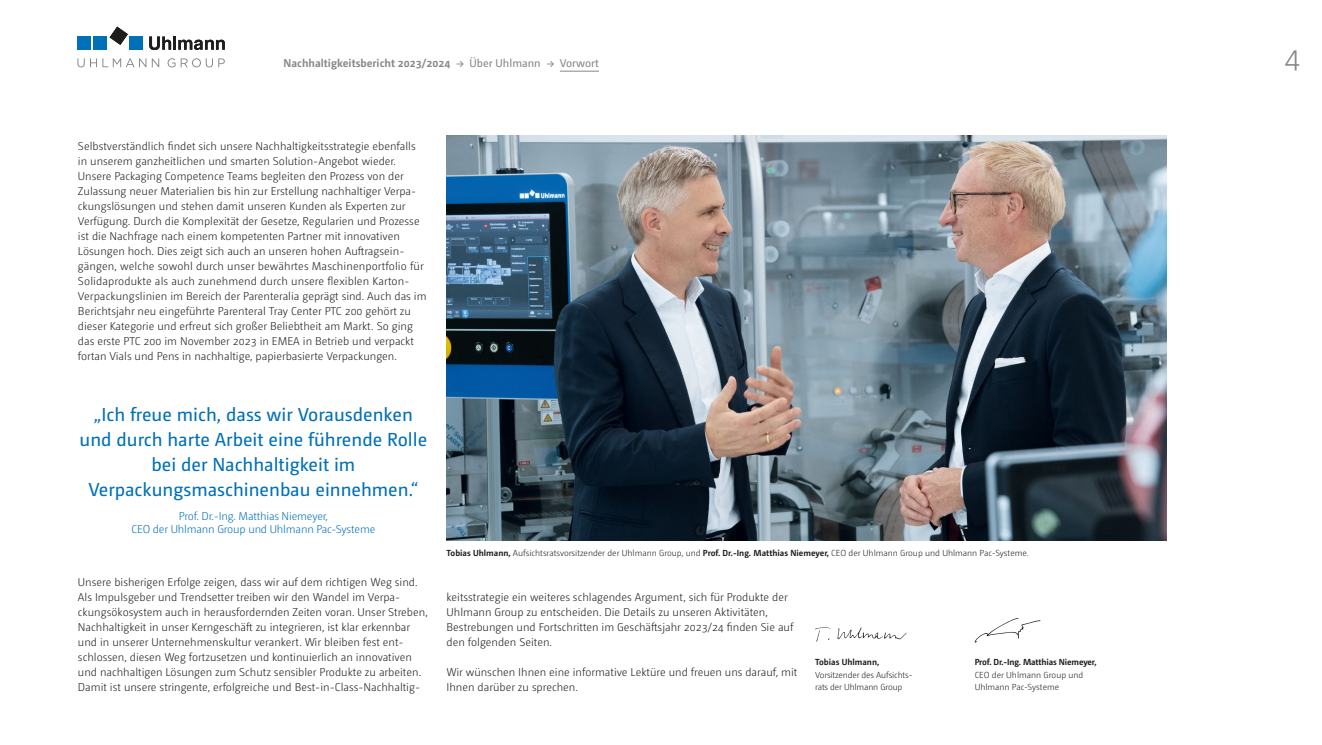
<style>
.page{position:relative;width:1322px;height:745px;background:#fff}
.page>*{position:absolute;margin:0;border:0;box-sizing:border-box;transform-origin:0 0}
.t1{font:300 31.25px "Camingo Dos Pro";color:#878787}
.t2{font:18.75px/25px "Camingo Dos Pro";color:#0070b8;text-align:center}
.t3{font:300 11.25px/15px "Camingo Dos Pro";color:#1d1d1b}
.t4{font:300 11.25px/13.5px "Camingo Dos Pro";letter-spacing:-.015em;color:#0070b8;text-align:center}
.t5{font:700 11.25px "Camingo Dos Pro";color:#878787}
.t6{font:300 8.75px/12.5px "Camingo Dos Pro";color:#1d1d1b}
.t7{font:700 8.75px "Camingo Dos Pro";letter-spacing:-.015em;color:#1d1d1b}
.s1{font-weight:400}
.s2{font-weight:700}
</style>
<div class="page">
<svg style="left:110px;top:27px;width:18px;height:18px"></svg>
<div style="left:77px;top:36px;width:14px;height:14px;background:#0070b8"></div>
<div style="left:94px;top:36px;width:13px;height:14px;background:#0070b8"></div>
<div style="left:129px;top:36px;width:14px;height:14px;background:#0070b8"></div>
<svg style="left:149px;top:36px;width:76px;height:14px"></svg>
<svg style="left:77px;top:58px;width:148px;height:9px"></svg>
<img style="left:446px;top:135px;width:720px;height:405px">
<hr style="left:560px;top:71px;width:39px;height:1px;background:#878787">
<svg style="left:974px;top:618px;width:66px;height:24px"></svg>
<svg style="left:815px;top:627px;width:15px;height:15px"></svg>
<svg style="left:837px;top:627px;width:70px;height:12px"></svg>
<p class="t5" style="left:283px;top:57px;width:317px">Nachhaltigkeitsbericht 2023/2024 <span class="s1">→ Über Uhlmann → Vorwort</span></p>
<p class="t3" style="left:78px;top:139px;width:350px">Selbstverständlich findet sich unsere Nachhaltigkeitsstrategie ebenfalls in unserem ganzheitlichen und smarten Solution-Angebot wieder.<br>Unsere Packaging Competence Teams begleiten den Prozess von der Zulassung neuer Materialien bis hin zur Erstellung nachhaltiger Verpa&shy;ckungslösungen und stehen damit unseren Kunden als Experten zur Verfügung. Durch die Komplexität der Gesetze, Regularien und Prozesse ist die Nachfrage nach einem kompetenten Partner mit innovativen Lösungen hoch. Dies zeigt sich auch an unseren hohen Auftragsein&shy;gängen, welche sowohl durch unser bewährtes Maschinenportfolio für Solidaprodukte als auch zunehmend durch unsere flexiblen Karton-Verpackungslinien im Bereich der Parenteralia geprägt sind. Auch das im Berichtsjahr neu eingeführte Parenteral Tray Center PTC 200 gehört zu dieser Kategorie und erfreut sich großer Beliebtheit am Markt. So ging das erste PTC 200 im November 2023 in EMEA in Betrieb und verpackt fortan Vials und Pens in nachhaltige, papierbasierte Verpackungen.</p>
<h2 class="t2" style="left:80px;top:401px;width:349px">„Ich freue mich, dass wir Vorausdenken und durch harte Arbeit eine führende Rolle bei der Nachhaltigkeit im Verpackungsmaschinenbau einnehmen.“</h2>
<p class="t4" style="left:131px;top:509px;width:245px">Prof. Dr.-Ing. Matthias Niemeyer,<br>CEO der Uhlmann Group und Uhlmann Pac-Systeme</p>
<p class="t3" style="left:78px;top:574px;width:351px">Unsere bisherigen Erfolge zeigen, dass wir auf dem richtigen Weg sind.<br>Als Impulsgeber und Trendsetter treiben wir den Wandel im Verpa&shy;ckungsökosystem auch in herausfordernden Zeiten voran. Unser Streben, Nachhaltigkeit in unser Kerngeschäft zu integrieren, ist klar erkennbar und in unserer Unternehmenskultur verankert. Wir bleiben fest ent&shy;schlossen, diesen Weg fortzusetzen und kontinuierlich an innovativen und nachhaltigen Lösungen zum Schutz sensibler Produkte zu arbeiten.<br>Damit ist unsere stringente, erfolgreiche und Best-in-Class-Nachhaltig-</p>
<p class="t6" style="left:446px;top:546px;width:583px"><span class="s2">Tobias Uhlmann,</span> Aufsichtsratsvorsitzender der Uhlmann Group, und <span class="s2">Prof. Dr.-Ing. Matthias Niemeyer,</span> CEO der Uhlmann Group und Uhlmann Pac-Systeme.</p>
<p class="t3" style="left:446px;top:589px;width:348px">keitsstrategie ein weiteres schlagendes Argument, sich für Produkte der Uhlmann Group zu entscheiden. Die Details zu unseren Aktivitäten, Bestrebungen und Fortschritten im Geschäftsjahr 2023/24 finden Sie auf den folgenden Seiten.</p>
<p class="t3" style="left:446px;top:664px;width:352px">Wir wünschen Ihnen eine informative Lektüre und freuen uns darauf, mit<br>Ihnen darüber zu sprechen.</p>
<p class="t7" style="left:815px;top:656px;width:66px">Tobias Uhlmann,</p>
<p class="t6" style="left:815px;top:668px;width:99px">Vorsitzender des Aufsichts&shy;rats der Uhlmann Group</p>
<p class="t7" style="left:974px;top:656px;width:123px">Prof. Dr.-Ing. Matthias Niemeyer,</p>
<p class="t6" style="left:974px;top:668px;width:110px">CEO der Uhlmann Group und<br>Uhlmann Pac-Systeme</p>
<h1 class="t1" style="left:1284px;top:39px;width:18px">4</h1>
</div>
